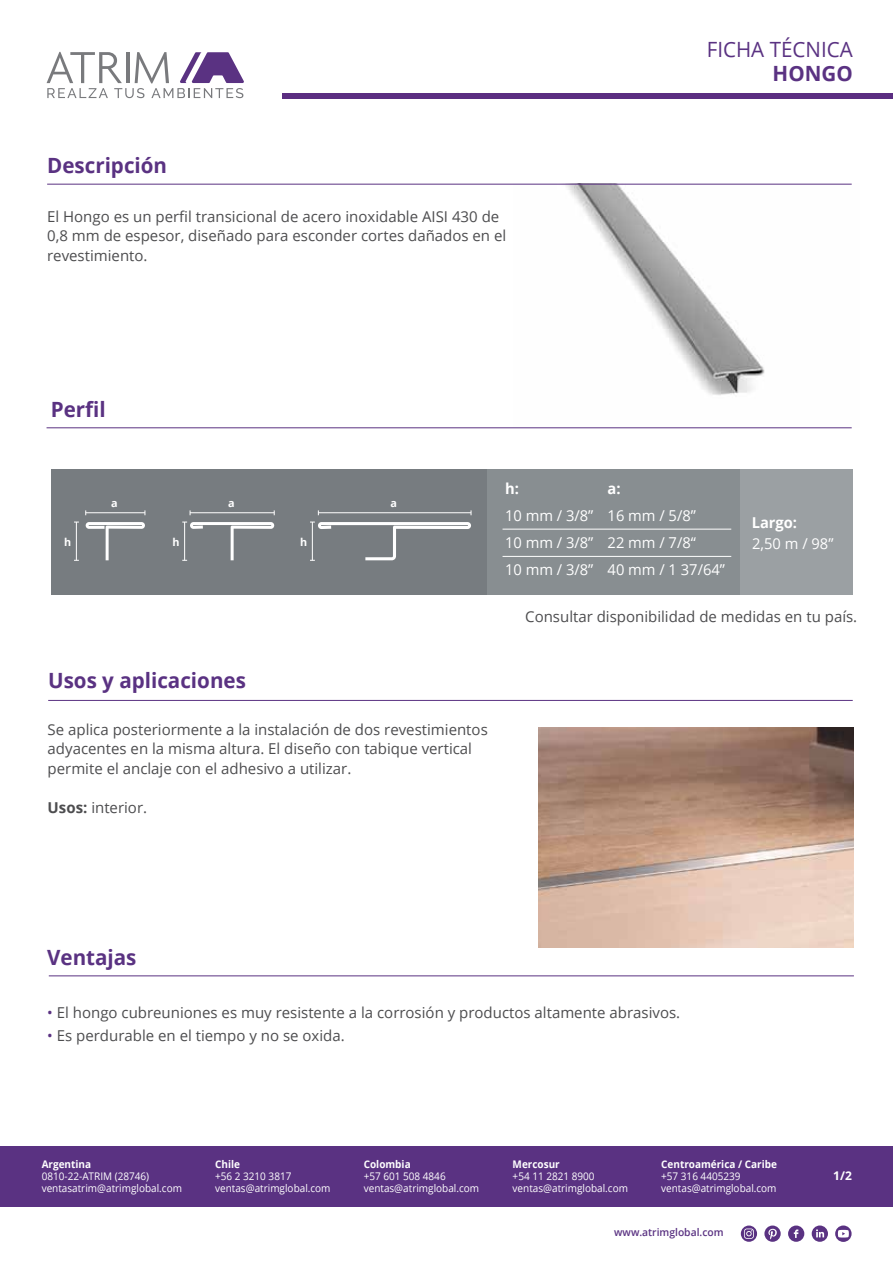
<style>
.page{position:relative;width:893px;height:1263px;background:#fff}
.page>*{position:absolute;margin:0;border:0;box-sizing:border-box;transform-origin:0 0}
.t1{font:700 21px "Open Sans";color:#5a3282}
.t2{font:21px "Open Sans";color:#5a3282}
.t3{font:15px/19.5px "Open Sans";color:#4d4d4f}
.t4{font:15px/27px "Open Sans";color:#fff;text-align:justify}
.t5{font:700 15px "Open Sans";color:#fff}
.t6{font:700 12px "Open Sans";color:#fff}
.t7{font:700 10.8px "Open Sans";color:#fff}
.t8{font:10.5px/12px "Open Sans";color:#fff;scale:.95 1}
.t9{font:700 10.5px "Open Sans";color:#fff;scale:.95 1}
.t10{font:600 10.5px "Open Sans";color:#5a3282}
.s1{font-weight:700}
.s2{color:#5a3282}
</style>
<div class="page">
<img style="left:539px;top:727px;width:314px;height:221px">
<img style="left:566px;top:185px;width:199px;height:210px">
<hr style="left:47px;top:184px;width:805px;height:1px;background:#5a3282">
<hr style="left:47px;top:427px;width:805px;height:1px;background:#5a3282">
<hr style="left:49px;top:975px;width:805px;height:1px;background:#5a3282">
<hr style="left:48px;top:700px;width:805px;height:1px;background:#5a3282">
<svg style="left:47px;top:52px;width:197px;height:46px"></svg>
<div style="left:282px;top:93px;width:611px;height:5px;background:#5b2d81"></div>
<div style="left:208px;top:469px;width:645px;height:126px;background:#9ba0a3"></div>
<div style="left:208px;top:469px;width:532px;height:126px;background:#888e91"></div>
<div style="left:51px;top:469px;width:435px;height:126px;background:#777c80"></div>
<hr style="left:502px;top:529px;width:229px;height:1px;background:#fff">
<hr style="left:502px;top:556px;width:229px;height:1px;background:#fff">
<div style="left:0;top:1146px;width:892px;height:60px;background:#5a3282"></div>
<svg style="left:812px;top:1225px;width:16px;height:17px"></svg>
<svg style="left:788px;top:1225px;width:16px;height:17px"></svg>
<svg style="left:764px;top:1225px;width:17px;height:17px"></svg>
<svg style="left:741px;top:1225px;width:16px;height:17px"></svg>
<svg style="left:835px;top:1225px;width:17px;height:17px"></svg>
<svg style="left:86px;top:522px;width:59px;height:38px"></svg>
<hr style="left:86px;top:512px;width:59px;height:1px;background:#fff">
<hr style="left:76px;top:522px;width:1px;height:38px;background:#fff">
<svg style="left:182px;top:522px;width:92px;height:39px"></svg>
<hr style="left:184px;top:522px;width:1px;height:38px;background:#fff">
<svg style="left:310px;top:522px;width:161px;height:39px"></svg>
<hr style="left:312px;top:522px;width:1px;height:38px;background:#fff">
<hr style="left:190px;top:512px;width:84px;height:1px;background:#fff">
<hr style="left:318px;top:512px;width:153px;height:1px;background:#fff">
<h1 class="t1" style="left:47px;top:151px;width:121px">Descripción</h1>
<p class="t3" style="left:47px;top:206px;width:461px">El Hongo es un perfil transicional de acero inoxidable AISI 430 de<br>0,8 mm de espesor, diseñado para esconder cortes dañados en el revestimiento.</p>
<h1 class="t2" style="left:707px;top:35px;width:147px">FICHA TÉCNICA</h1>
<h1 class="t1" style="left:773px;top:59px;width:82px">HONGO</h1>
<h1 class="t1" style="left:51px;top:394px;width:56px">Perfil</h1>
<p class="t7" style="left:111px;top:496px;width:8px">a</p>
<p class="t7" style="left:228px;top:496px;width:8px">a</p>
<p class="t7" style="left:390px;top:496px;width:8px">a</p>
<p class="t7" style="left:64px;top:534px;width:9px">h</p>
<p class="t7" style="left:172px;top:534px;width:9px">h</p>
<p class="t7" style="left:300px;top:534px;width:9px">h</p>
<p class="t5" style="left:505px;top:478px;width:15px">h:</p>
<p class="t4" style="left:505px;top:502px;width:90px">10 mm / 3/8” 10 mm / 3/8” 10 mm / 3/8”</p>
<p class="t5" style="left:608px;top:478px;width:15px">a:</p>
<p class="t4" style="left:608px;top:502px;width:119px;text-align:left">16 mm / 5/8”<br>22 mm / 7/8“<br>40 mm / 1 37/64”</p>
<p class="t5" style="left:752px;top:512px;width:47px">Largo:</p>
<p class="t4" style="left:752px;top:530px;width:83px">2,50 m / 98”</p>
<h1 class="t1" style="left:48px;top:665px;width:199px">Usos y aplicaciones</h1>
<p class="t3" style="left:48px;top:719px;width:442px">Se aplica posteriormente a la instalación de dos revestimientos adyacentes en la misma altura. El diseño con tabique vertical permite el anclaje con el adhesivo a utilizar.</p>
<p class="t3" style="left:48px;top:797px;width:101px"><span class="s1">Usos:</span> interior.</p>
<p class="t3" style="left:525px;top:607px;width:334px">Consultar disponibilidad de medidas en tu país.</p>
<h1 class="t1" style="left:47px;top:942px;width:91px">Ventajas</h1>
<p class="t3" style="left:47px;top:1002px;width:634px"><span class="s2">•</span> El hongo cubreuniones es muy resistente a la corrosión y productos altamente abrasivos.</p>
<p class="t3" style="left:47px;top:1025px;width:299px"><span class="s2">•</span> Es perdurable en el tiempo y no se oxida.</p>
<p class="t9" style="left:42px;top:1156px;width:54px">Argentina</p>
<p class="t8" style="left:42px;top:1169px;width:149px">0810-22-ATRIM (28746) ventasatrim@atrimglobal.com</p>
<p class="t9" style="left:215px;top:1156px;width:28px">Chile</p>
<p class="t8" style="left:215px;top:1169px;width:123px">+56 2 3210 3817 ventas@atrimglobal.com</p>
<p class="t9" style="left:364px;top:1156px;width:51px">Colombia</p>
<p class="t8" style="left:364px;top:1169px;width:123px">+57 601 508 4846 ventas@atrimglobal.com</p>
<p class="t9" style="left:661px;top:1156px;width:123px">Centroamérica / Caribe</p>
<p class="t8" style="left:661px;top:1169px;width:123px">+57 316 4405239 ventas@atrimglobal.com</p>
<p class="t10" style="left:614px;top:1225px;width:111px">www.atrimglobal.com</p>
<p class="t9" style="left:513px;top:1156px;width:51px">Mercosur</p>
<p class="t8" style="left:513px;top:1169px;width:123px">+54 11 2821 8900 ventas@atrimglobal.com</p>
<p class="t6" style="left:833px;top:1167px;width:20px">1/2</p>
</div>
